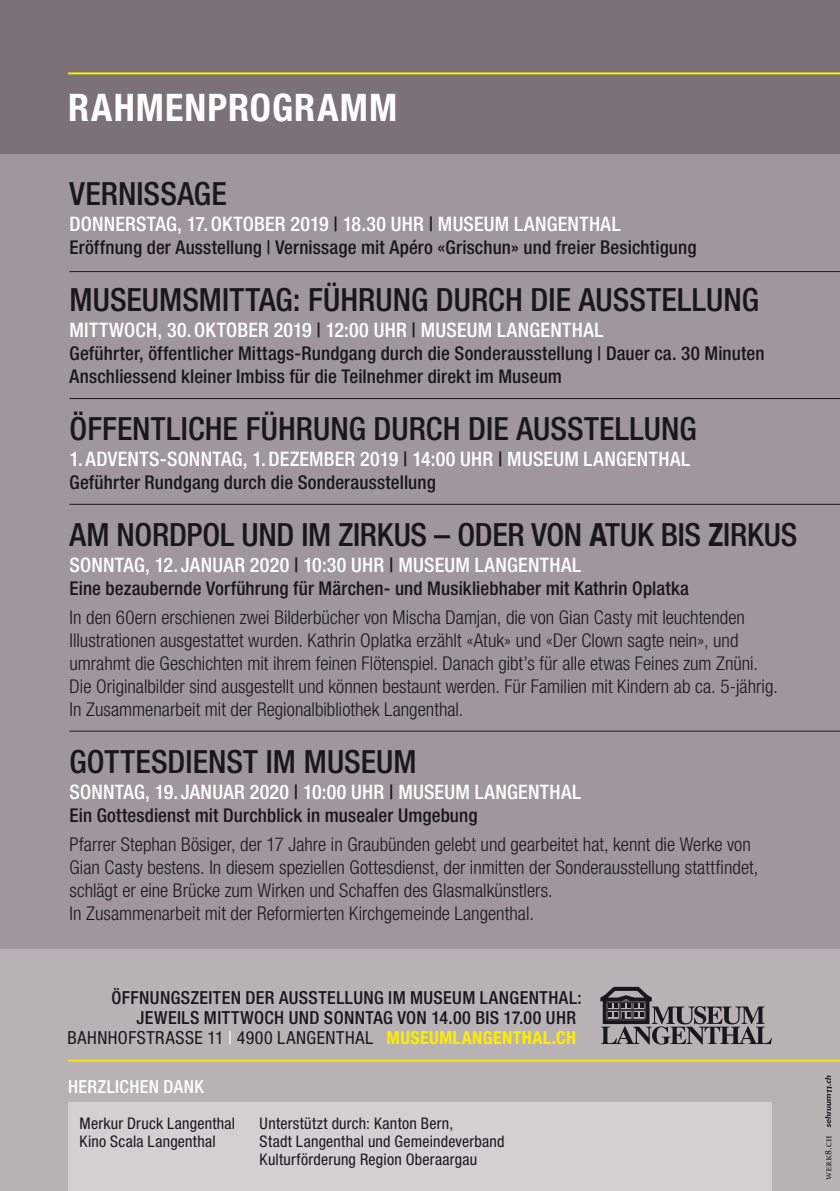
<style>
.page{position:relative;width:840px;height:1191px;background:#fff}
.page>*{position:absolute;margin:0;border:0;box-sizing:border-box;transform-origin:0 0}
.t1{font:700 condensed 38px "Helvetica Neue LT Pro";letter-spacing:.025em;color:#fff}
.t2{font:500 condensed 32px "Helvetica Neue LT Pro";color:#1a171c}
.t3{font:500 condensed 20px "Helvetica Neue LT Pro";letter-spacing:.01em;color:#fff}
.t4{font:300 condensed 19px/23px "Helvetica Neue LT Pro";color:#1a171c}
.t5{font:500 condensed 19px/23px "Helvetica Neue LT Pro";letter-spacing:.005em;color:#1a171c}
.t6{font:500 condensed 18px "Helvetica Neue LT Pro";letter-spacing:.02em;color:#1a171c}
.t7{font:condensed 18px "Helvetica Neue LT Pro";letter-spacing:.03em;color:#1a171c}
.t8{font:500 condensed 18px "Helvetica Neue LT Pro";letter-spacing:.02em;color:#fff}
.t9{font:condensed 16px/18px "Helvetica Neue LT Pro";letter-spacing:.015em;color:#1a171c}
.s1{color:#1a171c}
.s2{font-weight:700}
.s3{color:#fff}
.s4{font-weight:700;color:#ffed00}
</style>
<div class="page">
<div style="left:0;top:948px;width:839px;height:243px;background:#b9b2b5"></div>
<div style="left:68px;top:1103px;width:703px;height:88px;background:#d4d0d2"></div>
<hr style="left:68px;top:1059px;width:771px;height:2px;background:#ffed00">
<div style="left:0;top:154px;width:839px;height:794px;background:#9f979b"></div>
<div style="left:0;top:0;width:839px;height:154px;background:#7c7177"></div>
<hr style="left:68px;top:72px;width:771px;height:2px;background:#ffed00">
<svg style="left:825px;top:1136px;width:6px;height:44px"></svg>
<svg style="left:825px;top:1075px;width:6px;height:52px"></svg>
<svg style="left:600px;top:986px;width:171px;height:58px"></svg>
<hr style="left:69px;top:271px;width:770px;height:1px;background:#1a171c">
<hr style="left:69px;top:398px;width:770px;height:1px;background:#1a171c">
<hr style="left:69px;top:504px;width:770px;height:1px;background:#1a171c">
<hr style="left:69px;top:730px;width:770px;height:1px;background:#1a171c">
<h1 class="t1" style="left:68px;top:84px;width:330px">RAHMENPROGRAMM</h1>
<h2 class="t2" style="left:69px;top:174px;width:159px">VERNISSAGE</h2>
<p class="t3" style="left:69px;top:212px;width:552px">DONNERSTAG, 17.OKTOBER 2019 <span class="s1">|</span> 18.30 UHR <span class="s1">|</span> MUSEUM LANGENTHAL</p>
<p class="t5" style="left:69px;top:235px;width:628px">Eröffnung der Ausstellung | Vernissage mit Apéro «Grischun» und freier Besichtigung</p>
<h2 class="t2" style="left:69px;top:280px;width:690px">MUSEUMSMITTAG: FÜHRUNG DURCH DIE AUSSTELLUNG</h2>
<p class="t3" style="left:69px;top:318px;width:535px">MITTWOCH, 30.OKTOBER 2019 <span class="s1">|</span> 12:00 UHR <span class="s1">|</span> MUSEUM LANGENTHAL</p>
<p class="t5" style="left:69px;top:341px;width:696px">Geführter, öffentlicher Mittags-Rundgang durch die Sonderausstellung | Dauer ca. 30 Minuten<br>Anschliessend kleiner Imbiss für die Teilnehmer direkt im Museum</p>
<h2 class="t2" style="left:69px;top:409px;width:628px">ÖFFENTLICHE FÜHRUNG DURCH DIE AUSSTELLUNG</h2>
<p class="t3" style="left:69px;top:447px;width:621px">1.ADVENTS-SONNTAG, 1.DEZEMBER 2019 <span class="s1">|</span> 14:00 UHR <span class="s1">|</span> MUSEUM LANGENTHAL</p>
<p class="t5" style="left:69px;top:470px;width:367px">Geführter Rundgang durch die Sonderausstellung</p>
<h2 class="t2" style="left:69px;top:515px;width:729px">AM NORDPOL UND IM ZIRKUS – ODER VON <span class="s2">A</span>TUK BIS <span class="s2">Z</span>IRKUS</h2>
<p class="t3" style="left:69px;top:553px;width:512px">SONNTAG, 12. JANUAR 2020 <span class="s1">|</span> 10:30 UHR <span class="s1">|</span> MUSEUM LANGENTHAL</p>
<p class="t5" style="left:69px;top:576px;width:620px">Eine bezaubernde Vorführung für Märchen- und Musikliebhaber mit Kathrin Oplatka</p>
<p class="t4" style="left:69px;top:605px;width:709px">In den 60ern erschienen zwei Bilderbücher von Mischa Damjan, die von Gian Casty mit leuchtenden Illustrationen ausgestattet wurden. Kathrin Oplatka erzählt «Atuk» und «Der Clown sagte nein», und umrahmt die Geschichten mit ihrem feinen Flötenspiel. Danach gibt’s für alle etwas Feines zum Znüni.<br>Die Originalbilder sind ausgestellt und können bestaunt werden. Für Familien mit Kindern ab ca. 5-jährig.<br>In Zusammenarbeit mit der Regionalbibliothek Langenthal.</p>
<h2 class="t2" style="left:69px;top:742px;width:348px">GOTTESDIENST IM MUSEUM</h2>
<p class="t3" style="left:69px;top:780px;width:512px">SONNTAG, 19. JANUAR 2020 <span class="s1">|</span> 10:00 UHR <span class="s1">|</span> MUSEUM LANGENTHAL</p>
<p class="t5" style="left:69px;top:803px;width:409px">Ein Gottesdienst mit Durchblick in musealer Umgebung</p>
<p class="t4" style="left:69px;top:832px;width:690px">Pfarrer Stephan Bösiger, der 17 Jahre in Graubünden gelebt und gearbeitet hat, kennt die Werke von Gian Casty bestens. In diesem speziellen Gottesdienst, der inmitten der Sonderausstellung stattfindet, schlägt er eine Brücke zum Wirken und Schaffen des Glasmalkünstlers.<br>In Zusammenarbeit mit der Reformierten Kirchgemeinde Langenthal.</p>
<p class="t6" style="left:111px;top:987px;width:471px">ÖFFNUNGSZEITEN DER AUSSTELLUNG IM MUSEUM LANGENTHAL:</p>
<p class="t6" style="left:136px;top:1007px;width:441px">JEWEILS MITTWOCH UND SONNTAG VON 14.00 BIS 17.00 UHR</p>
<p class="t7" style="left:67px;top:1027px;width:509px">BAHNHOFSTRASSE 11 <span class="s3">|</span> 4900 LANGENTHAL <span class="s4">MUSEUMLANGENTHAL.CH</span></p>
<p class="t8" style="left:68px;top:1075px;width:137px">HERZLICHEN DANK</p>
<p class="t9" style="left:79px;top:1114px;width:157px">Merkur Druck Langenthal<br>Kino Scala Langenthal</p>
<p class="t9" style="left:259px;top:1114px;width:246px">Unterstützt durch: Kanton Bern,<br>Stadt Langenthal und Gemeindeverband<br>Kulturförderung Region Oberaargau</p>
</div>
